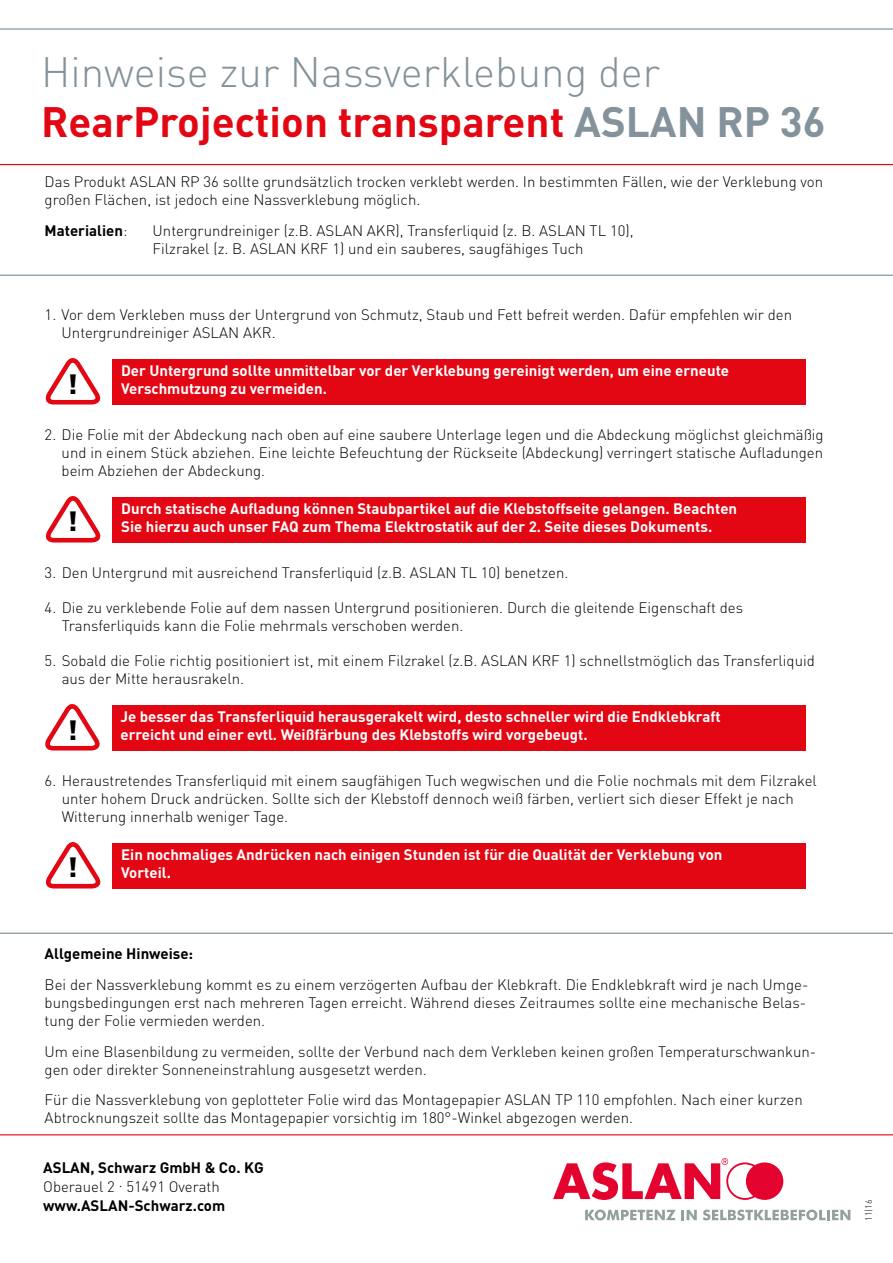
<style>
.page{position:relative;width:893px;height:1263px;background:#fff}
.page>*{position:absolute;margin:0;border:0;box-sizing:border-box;transform-origin:0 0}
.t1{font:300 42px/50.4px "DIN";color:#83929b}
.t2{font:900 27.6px "DIN";color:#000}
.t3{font:300 15px/18px "DIN";color:#000}
.t4{font:700 15px/18px "DIN";color:#fff}
.t5{font:700 15px "DIN";color:#000}
.t6{font:300 9px "DIN";color:#000}
.s1{font-weight:700;color:#e30613}
.s2{font-weight:700}
.s3{font-weight:300}
</style>
<div class="page">
<div style="left:113px;top:360px;width:693px;height:45px;background:#e30613"></div>
<svg style="left:45px;top:358px;width:56px;height:47px"></svg>
<div style="left:113px;top:498px;width:693px;height:45px;background:#e30613"></div>
<svg style="left:45px;top:496px;width:56px;height:47px"></svg>
<div style="left:112px;top:706px;width:694px;height:45px;background:#e30613"></div>
<svg style="left:45px;top:704px;width:55px;height:47px"></svg>
<div style="left:113px;top:844px;width:693px;height:45px;background:#e30613"></div>
<svg style="left:45px;top:842px;width:56px;height:47px"></svg>
<hr style="left:0;top:164px;width:893px;height:1px;background:#e30613">
<hr style="left:0;top:28px;width:893px;height:2px;background:#83929b">
<hr style="left:0;top:275px;width:893px;height:1px;background:#83929b">
<hr style="left:0;top:933px;width:893px;height:1px;background:#83929b">
<svg style="left:553px;top:1158px;width:230px;height:42px"></svg>
<svg style="left:585px;top:1209px;width:112px;height:11px"></svg>
<svg style="left:703px;top:1209px;width:147px;height:11px"></svg>
<hr style="left:0;top:1134px;width:893px;height:1px;background:#e30613">
<h1 class="t1" style="left:41px;top:46px;width:786px">Hinweise zur Nassverklebung der<br><span class="s1">RearProjection transparent</span> <span class="s2">ASLAN RP 36</span></h1>
<p class="t3" style="left:45px;top:173px;width:780px">Das Produkt ASLAN RP 36 sollte grundsätzlich trocken verklebt werden. In bestimmten Fällen, wie der Verklebung von großen Flächen, ist jedoch eine Nassverklebung möglich.</p>
<p class="t5" style="left:45px;top:221px;width:84px">Materialien<span class="s3">:</span></p>
<p class="t3" style="left:153px;top:222px;width:482px">Untergrundreiniger (z.B. ASLAN AKR), Transferliquid (z. B. ASLAN TL 10),<br>Filzrakel (z. B. ASLAN KRF 1) und ein sauberes, saugfähiges Tuch</p>
<p class="t3" style="left:62px;top:305px;width:732px;text-indent:-17px">1. Vor dem Verkleben muss der Untergrund von Schmutz, Staub und Fett befreit werden. Dafür empfehlen wir den<br>Untergrundreiniger ASLAN AKR.</p>
<h2 class="t2" style="left:68px;top:365px;width:12px">!</h2>
<p class="t4" style="left:121px;top:361px;width:610px">Der Untergrund sollte unmittelbar vor der Verklebung gereinigt werden, um eine erneute<br>Verschmutzung zu vermeiden.</p>
<p class="t3" style="left:62px;top:425px;width:764px;text-align:justify;text-indent:-17px">2. Die Folie mit der Abdeckung nach oben auf eine saubere Unterlage legen und die Abdeckung möglichst gleichmäßig und in einem Stück abziehen. Eine leichte Befeuchtung der Rückseite (Abdeckung) verringert statische Aufladungen beim Abziehen der Abdeckung.</p>
<h2 class="t2" style="left:68px;top:503px;width:12px">!</h2>
<p class="t4" style="left:121px;top:499px;width:617px">Durch statische Aufladung können Staubpartikel auf die Klebstoffseite gelangen. Beachten<br>Sie hierzu auch unser FAQ zum Thema Elektrostatik auf der 2. Seite dieses Dokuments.</p>
<p class="t3" style="left:45px;top:563px;width:525px">3. Den Untergrund mit ausreichend Transferliquid (z.B. ASLAN TL 10) benetzen.</p>
<p class="t3" style="left:62px;top:598px;width:683px;text-indent:-17px">4. Die zu verklebende Folie auf dem nassen Untergrund positionieren. Durch die gleitende Eigenschaft des<br>Transferliquids kann die Folie mehrmals verschoben werden.</p>
<p class="t3" style="left:62px;top:651px;width:755px;text-indent:-17px">5. Sobald die Folie richtig positioniert ist, mit einem Filzrakel (z.B. ASLAN KRF 1) schnellstmöglich das Transferliquid aus der Mitte herausrakeln.</p>
<h2 class="t2" style="left:68px;top:711px;width:12px">!</h2>
<p class="t4" style="left:121px;top:707px;width:602px">Je besser das Transferliquid herausgerakelt wird, desto schneller wird die Endklebkraft erreicht und einer evtl. Weißfärbung des Klebstoffs wird vorgebeugt.</p>
<p class="t3" style="left:62px;top:771px;width:757px;text-indent:-17px">6. Heraustretendes Transferliquid mit einem saugfähigen Tuch wegwischen und die Folie nochmals mit dem Filzrakel unter hohem Druck andrücken. Sollte sich der Klebstoff dennoch weiß färben, verliert sich dieser Effekt je nach<br>Witterung innerhalb weniger Tage.</p>
<h2 class="t2" style="left:68px;top:849px;width:12px">!</h2>
<p class="t4" style="left:121px;top:845px;width:603px">Ein nochmaliges Andrücken nach einigen Stunden ist für die Qualität der Verklebung von<br>Vorteil.</p>
<p class="t5" style="left:45px;top:944px;width:150px">Allgemeine Hinweise:</p>
<p class="t3" style="left:45px;top:975px;width:765px">Bei der Nassverklebung kommt es zu einem verzögerten Aufbau der Klebkraft. Die Endklebkraft wird je nach Umge&shy;bungsbedingungen erst nach mehreren Tagen erreicht. Während dieses Zeitraumes sollte eine mechanische Belas&shy;tung der Folie vermieden werden.</p>
<p class="t3" style="left:45px;top:1042px;width:773px">Um eine Blasenbildung zu vermeiden, sollte der Verbund nach dem Verkleben keinen großen Temperaturschwankun&shy;gen oder direkter Sonneneinstrahlung ausgesetzt werden.</p>
<p class="t3" style="left:45px;top:1091px;width:760px">Für die Nassverklebung von geplotteter Folie wird das Montagepapier ASLAN TP 110 empfohlen. Nach einer kurzen<br>Abtrocknungszeit sollte das Montagepapier vorsichtig im 180°-Winkel abgezogen werden.</p>
<p class="t5" style="left:43px;top:1158px;width:222px">ASLAN, Schwarz GmbH &amp; Co. KG</p>
<p class="t3" style="left:43px;top:1177px;width:178px">Oberauel 2 . 51491 Overath</p>
<p class="t5" style="left:43px;top:1195px;width:184px">www.ASLAN-Schwarz.com</p>
<p class="t6" style="left:863px;top:1221px;width:23px;rotate:-90deg">11|16</p>
</div>
